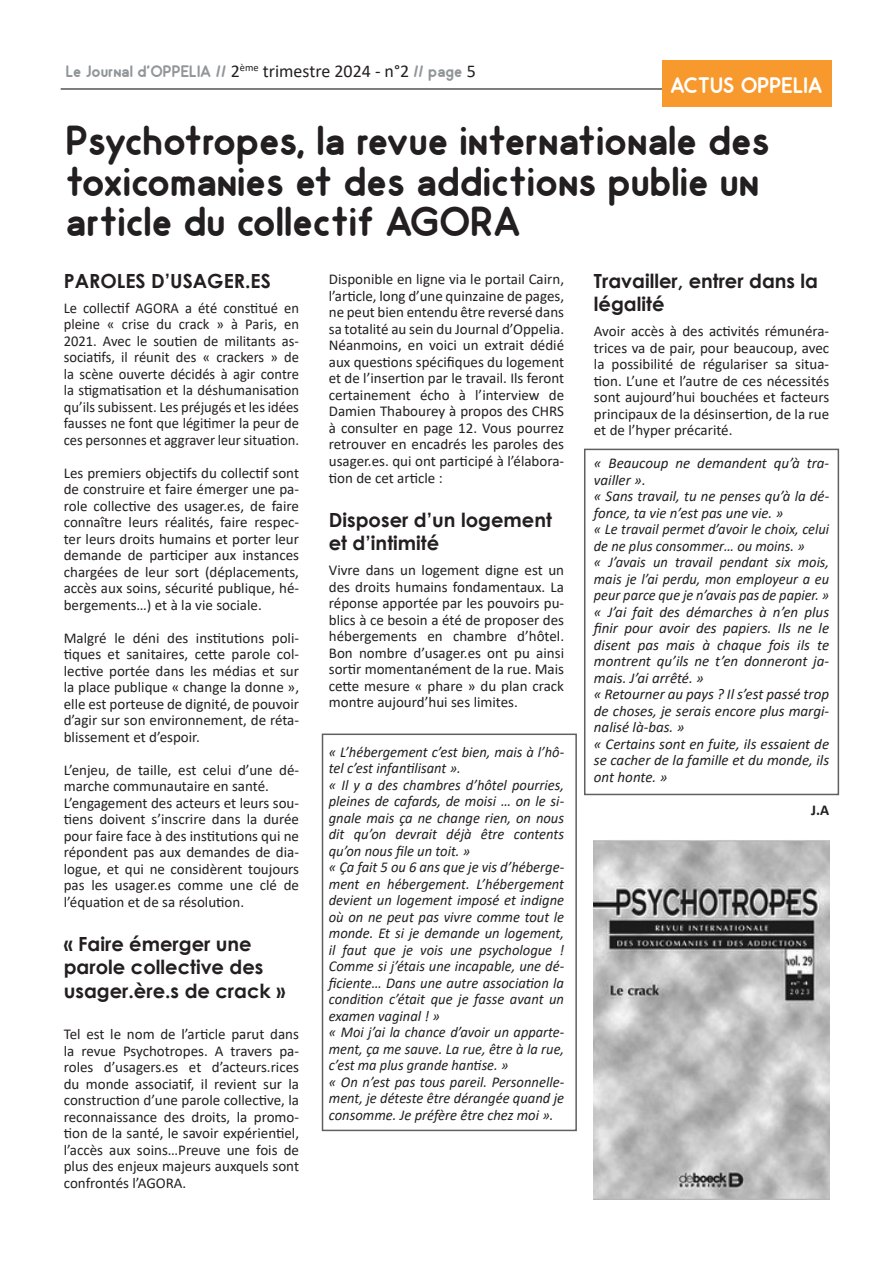
<style>
.page{position:relative;width:893px;height:1263px;background:#fff}
.page>*{position:absolute;margin:0;border:0;box-sizing:border-box;transform-origin:0 0}
.Gros_titre{font:700 42px/40.5px "Odin";color:#231f20}
.Texte_encadré{font:700 22.5px "Odin";color:#fff}
.Texte_gras_centré{font:700 19.5px/23.4px "Century Gothic";color:#231f20}
.t1{font:700 16.65px "Odin";color:#929698}
.Texte_base{font:15px/16.5px "Calibri";color:#231f20;text-align:justify}
.Texte_base-2{font:italic 15px/16.5px "Calibri";color:#231f20;text-align:justify}
.Texte_base-3{font:italic 15px/16.5px "Calibri";color:#231f20;text-align:justify;scale:.96 1}
.Texte_base-4{font:700 15px "Calibri";color:#231f20}
.s1{font-family:"Calibri";font-weight:400;font-size:18px;color:#231f20}
</style>
<div class="page">
<hr style="left:61px;top:89px;width:767px;height:1px;background:#000">
<div style="left:322px;top:733px;width:255px;height:398px;border:2px solid #5f6062"></div>
<div style="left:584px;top:449px;width:255px;height:346px;border:2px solid #5f6062"></div>
<div style="left:662px;top:61px;width:169px;height:46px;background:#f8992d"></div>
<img style="left:594px;top:840px;width:235px;height:359px">
<p class="t1" style="left:66px;top:62px;width:411px">Le Journal d'OPPELIA // <span class="s1">2</span><sup>ème</sup> <span class="s1">trimestre 2024 - n°2</span> // page <span class="s1">5</span></p>
<p class="Texte_encadré" style="left:670px;top:72px;width:154px">ACTUS OPPELIA</p>
<p class="Gros_titre" style="left:66px;top:121px;width:705px">Psychotropes, la revue internationale des toxicomanies et des addictions publie un article du collectif AGORA</p>
<p class="Texte_gras_centré" style="left:64px;top:268px;width:209px">PAROLES D’USAGER.ES</p>
<p class="Texte_base" style="left:64px;top:299px;width:237px">Le collectif AGORA a été constitué en pleine « crise du crack » à Paris, en 2021. Avec le soutien de militants as&shy;sociatifs, il réunit des « crackers » de la scène ouverte décidés à agir contre la stigmatisation et la déshumanisation qu’ils subissent. Les préjugés et les idées fausses ne font que légitimer la peur de ces personnes et aggraver leur situation.</p>
<p class="Texte_base" style="left:64px;top:464px;width:237px">Les premiers objectifs du collectif sont de construire et faire émerger une pa&shy;role collective des usager.es, de faire connaître leurs réalités, faire respec&shy;ter leurs droits humains et porter leur demande de participer aux instances chargées de leur sort (déplacements, accès aux soins, sécurité publique, hé&shy;bergements…) et à la vie sociale.</p>
<p class="Texte_base" style="left:64px;top:629px;width:237px">Malgré le déni des institutions poli&shy;tiques et sanitaires, cette parole col&shy;lective portée dans les médias et sur la place publique « change la donne », elle est porteuse de dignité, de pouvoir d’agir sur son environnement, de réta&shy;blissement et d’espoir.</p>
<p class="Texte_base" style="left:64px;top:761px;width:237px">L’enjeu, de taille, est celui d’une dé&shy;marche communautaire en santé.</p>
<p class="Texte_base" style="left:64px;top:794px;width:237px">L’engagement des acteurs et leurs sou&shy;tiens doivent s’inscrire dans la durée pour faire face à des institutions qui ne répondent pas aux demandes de dia&shy;logue, et qui ne considèrent toujours pas les usager.es comme une clé de l’équation et de sa résolution.</p>
<p class="Texte_gras_centré" style="left:64px;top:931px;width:223px">« Faire émerger une parole collective des usager.ère.s de crack »</p>
<p class="Texte_base" style="left:64px;top:1026px;width:237px">Tel est le nom de l’article parut dans la revue Psychotropes. A travers pa&shy;roles d’usagers.es et d’acteurs.rices du monde associatif, il revient sur la construction d’une parole collective, la reconnaissance des droits, la promo&shy;tion de la santé, le savoir expérientiel, l’accès aux soins…Preuve une fois de plus des enjeux majeurs auxquels sont confrontés l’AGORA.</p>
<p class="Texte_gras_centré" style="left:594px;top:268px;width:226px">Travailler, entrer dans la légalité</p>
<p class="Texte_base" style="left:594px;top:323px;width:237px">Avoir accès à des activités rémunéra&shy;trices va de pair, pour beaucoup, avec la possibilité de régulariser sa situa&shy;tion. L’une et l’autre de ces nécessités sont aujourd’hui bouchées et facteurs principaux de la désinsertion, de la rue et de l’hyper précarité.</p>
<p class="Texte_base-2" style="left:594px;top:454px;width:237px">« Beaucoup ne demandent qu’à tra&shy;vailler ».</p>
<p class="Texte_base-2" style="left:594px;top:487px;width:237px">« Sans travail, tu ne penses qu’à la dé&shy;fonce, ta vie n’est pas une vie. »</p>
<p class="Texte_base-3" style="left:594px;top:520px;width:247px">« Le travail permet d’avoir le choix, celui de ne plus consommer… ou moins. »</p>
<p class="Texte_base-3" style="left:594px;top:553px;width:247px">« J’avais un travail pendant six mois, mais je l’ai perdu, mon employeur a eu peur parce que je n’avais pas de papier. »</p>
<p class="Texte_base-2" style="left:594px;top:603px;width:237px">« J’ai fait des démarches à n’en plus finir pour avoir des papiers. Ils ne le disent pas mais à chaque fois ils te montrent qu’ils ne t’en donneront ja&shy;mais. J’ai arrêté. »</p>
<p class="Texte_base-2" style="left:594px;top:685px;width:237px">« Retourner au pays ? Il s’est passé trop de choses, je serais encore plus margi&shy;nalisé là-bas. »</p>
<p class="Texte_base-2" style="left:594px;top:735px;width:237px">« Certains sont en fuite, ils essaient de se cacher de la famille et du monde, ils ont honte. »</p>
<p class="Texte_base-4" style="left:811px;top:799px;width:20px">J.A</p>
<p class="Texte_base" style="left:329px;top:271px;width:237px">Disponible en ligne via le portail Cairn, l’article, long d’une quinzaine de pages, ne peut bien entendu être reversé dans sa totalité au sein du Journal d’Oppelia.<br>Néanmoins, en voici un extrait dédié aux questions spécifiques du logement et de l’insertion par le travail. Ils feront certainement écho à l’interview de Damien Thabourey à propos des CHRS à consulter en page 12. Vous pourrez retrouver en encadrés les paroles des usager.es. qui ont participé à l’élabora&shy;tion de cet article :</p>
<p class="Texte_gras_centré" style="left:329px;top:507px;width:225px">Disposer d’un logement et d’intimité</p>
<p class="Texte_base" style="left:329px;top:561px;width:237px">Vivre dans un logement digne est un des droits humains fondamentaux. La réponse apportée par les pouvoirs pu&shy;blics à ce besoin a été de proposer des hébergements en chambre d’hôtel.<br>Bon nombre d’usager.es ont pu ainsi sortir momentanément de la rue. Mais cette mesure « phare » du plan crack montre aujourd’hui ses limites.</p>
<p class="Texte_base-2" style="left:329px;top:743px;width:237px">« L’hébergement c’est bien, mais à l’hô&shy;tel c’est infantilisant ».</p>
<p class="Texte_base-2" style="left:329px;top:776px;width:237px">« Il y a des chambres d’hôtel pourries, pleines de cafards, de moisi … on le si&shy;gnale mais ça ne change rien, on nous dit qu’on devrait déjà être contents qu’on nous file un toit. »</p>
<p class="Texte_base-2" style="left:329px;top:858px;width:237px">« Ça fait 5 ou 6 ans que je vis d’héberge&shy;ment en hébergement. L’hébergement devient un logement imposé et indigne où on ne peut pas vivre comme tout le monde. Et si je demande un logement, il faut que je vois une psychologue !<br>Comme si j’étais une incapable, une dé&shy;ficiente… Dans une autre association la condition c’était que je fasse avant un examen vaginal ! »</p>
<p class="Texte_base-3" style="left:329px;top:1023px;width:247px">« Moi j’ai la chance d’avoir un apparte&shy;ment, ça me sauve. La rue, être à la rue, c’est ma plus grande hantise. »</p>
<p class="Texte_base-2" style="left:329px;top:1073px;width:237px">« On n’est pas tous pareil. Personnelle&shy;ment, je déteste être dérangée quand je consomme. Je préfère être chez moi ».</p>
</div>
